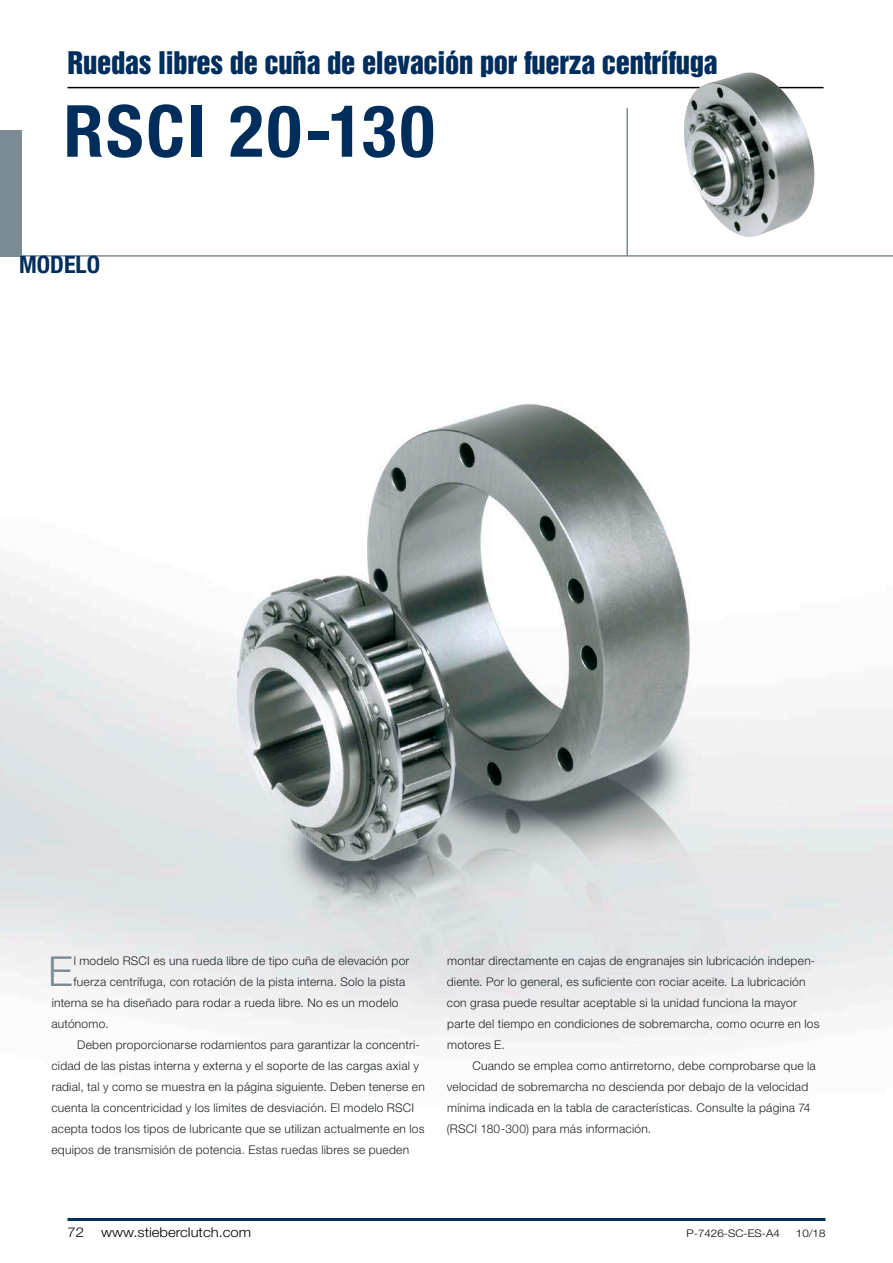
<style>
.page{position:relative;width:893px;height:1263px;background:#fff}
.page>*{position:absolute;margin:0;border:0;box-sizing:border-box;transform-origin:0 0}
.Headline_Big{font:700 condensed 72px "Helvetica Neue LT Std";letter-spacing:.035em;color:#002e5c}
.Fließtext_Initial{font:300 41.4px "Helvetica Neue LT Std";color:#7b8b94}
.t1{font:28.5px "Helvetica Inserat LT Std";letter-spacing:-.01em;color:#002e5c}
.Headline_Blau{font:700 condensed 24px "Helvetica Neue LT Std";color:#002e5c}
.t2{font:300 13.5px "Helvetica Neue LT Std";color:#000;scale:1.1 1}
.Fließtext_Schwarz_Ei{font:300 12px/21px "Helvetica Neue LT Std";letter-spacing:.02em;color:#1f2427}
.Fließtext_Initial-2{font:300 12px "Helvetica Neue LT Std";letter-spacing:.02em;color:#1f2427}
.t3{font:300 10.5px "Helvetica Neue LT Std";color:#000;scale:1.1 1}
</style>
<div class="page">
<hr style="left:68px;top:87px;width:756px;height:1px;background:#000">
<img style="left:0;top:404px;width:893px;height:640px">
<hr style="left:0;top:255px;width:893px;height:2px;background:#7b8b94">
<div style="left:0;top:130px;width:21px;height:126px;background:#7b8b94"></div>
<img style="left:683px;top:72px;width:134px;height:165px">
<hr style="left:68px;top:1218px;width:757px;height:3px;background:#002e5c">
<hr style="left:626px;top:108px;width:2px;height:148px;background:#7b8b94">
<p class="t1" style="left:68px;top:46px;width:652px">Ruedas libres de cuña de elevación por fuerza centrífuga</p>
<p class="Headline_Big" style="left:64px;top:88px;width:372px">RSCI 20-130</p>
<p class="Headline_Blau" style="left:19px;top:250px;width:82px">MODELO</p>
<p class="Fließtext_Initial" style="left:48px;top:946px;width:26px">E</p>
<p class="Fließtext_Initial-2" style="left:74px;top:954px;width:337px">l modelo RSCI es una rueda libre de tipo cuña de elevación por</p>
<p class="Fließtext_Initial-2" style="left:73px;top:975px;width:334px">fuerza centrífuga, con rotación de la pista interna. Solo la pista</p>
<p class="Fließtext_Initial-2" style="left:52px;top:996px;width:348px">interna se ha diseñado para rodar a rueda libre. No es un modelo</p>
<p class="Fließtext_Initial-2" style="left:51px;top:1017px;width:59px">autónomo.</p>
<p class="Fließtext_Schwarz_Ei" style="left:51px;top:1034px;width:375px;text-indent:26px">Deben proporcionarse rodamientos para garantizar la concentri&shy;cidad de las pistas interna y externa y el soporte de las cargas axial y radial, tal y como se muestra en la página siguiente. Deben tenerse en cuenta la concentricidad y los límites de desviación. El modelo RSCI acepta todos los tipos de lubricante que se utilizan actualmente en los equipos de transmisión de potencia. Estas ruedas libres se pueden</p>
<p class="Fließtext_Schwarz_Ei" style="left:447px;top:950px;width:374px">montar directamente en cajas de engranajes sin lubricación indepen&shy;diente. Por lo general, es suficiente con rociar aceite. La lubricación con grasa puede resultar aceptable si la unidad funciona la mayor parte del tiempo en condiciones de sobremarcha, como ocurre en los motores E.</p>
<p class="Fließtext_Schwarz_Ei" style="left:447px;top:1055px;width:370px;text-indent:25px">Cuando se emplea como antirretorno, debe comprobarse que la velocidad de sobremarcha no descienda por debajo de la velocidad mínima indicada en la tabla de características. Consulte la página 74 (RSCI 180-300) para más información.</p>
<p class="t2" style="left:68px;top:1223px;width:17px">72</p>
<p class="t2" style="left:101px;top:1223px;width:138px">www.stieberclutch.com</p>
<p class="t3" style="left:687px;top:1226px;width:86px">P-7426-SC-ES-A4</p>
<p class="t3" style="left:796px;top:1226px;width:28px">10/18</p>
</div>
